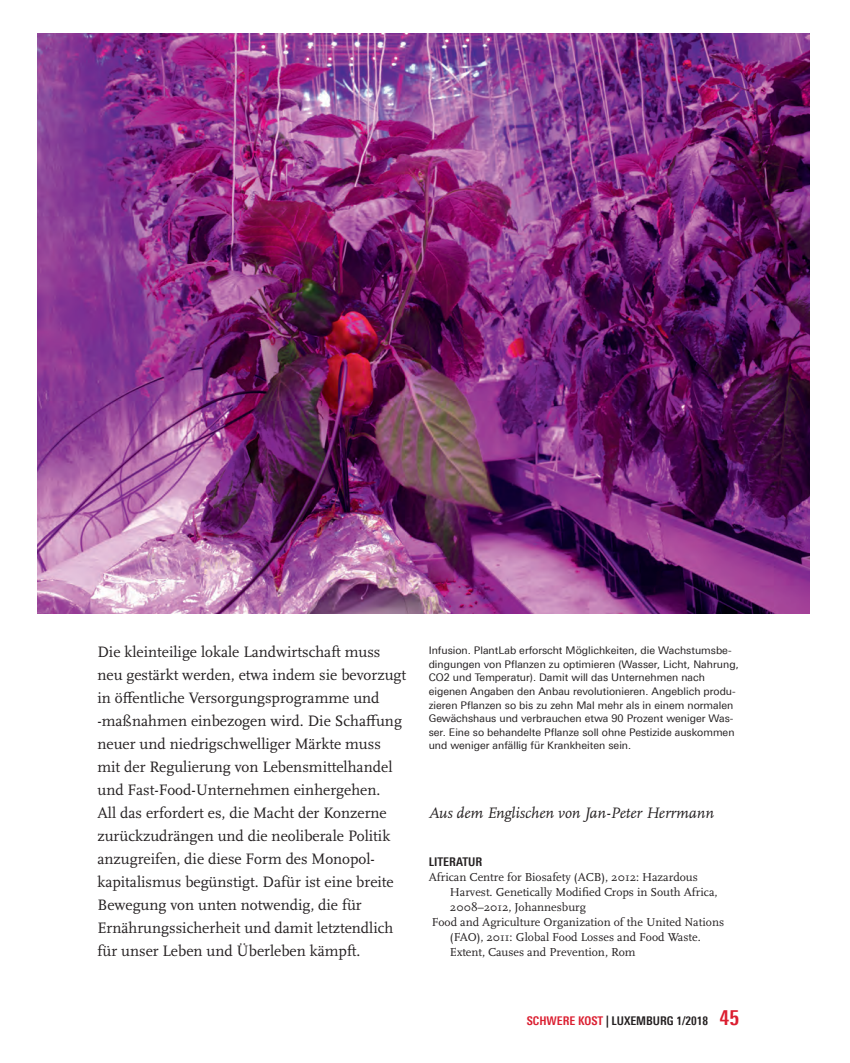
<style>
.page{position:relative;width:850px;height:1063px;background:#fff}
.page>*{position:absolute;margin:0;border:0;box-sizing:border-box;transform-origin:0 0}
.t1{font:15.75px/23px "Scala Pro";color:#231f20}
.t2{font:italic 15.75px "Scala Pro";color:#231f20}
.t3{font:12px "Scala Pro";color:#231f20}
.t4{font:700 12px "Linotype Univers 620 Cn";color:#231f20}
.t5{font:10.5px/13.5px "Linotype Univers 430";color:#231f20}
.s1{color:#db1e30}
.s2{font-size:21px;color:#db1e30}
</style>
<div class="page">
<img style="left:38px;top:34px;width:772px;height:579px">
<p class="t1" style="left:97px;top:639px;width:310px">Die kleinteilige lokale Landwirtschaft muss neu gestärkt werden, etwa indem sie bevorzugt in öffentliche Versorgungsprogramme und -maßnahmen einbezogen wird. Die Schaffung neuer und niedrigschwelliger Märkte muss mit der Regulierung von Lebensmittelhandel und Fast-Food-Unternehmen einhergehen.<br>All das erfordert es, die Macht der Konzerne zurückzudrängen und die neoliberale Politik anzugreifen, die diese Form des Monopol&shy;kapitalismus begünstigt. Dafür ist eine breite Bewegung von unten notwendig, die für Ernährungssicherheit und damit letztendlich für unser Leben und Überleben kämpft.</p>
<p class="t5" style="left:429px;top:644px;width:311px">Infusion. PlantLab erforscht Möglichkeiten, die Wachstumsbe&shy;dingungen von Pflanzen zu optimieren (Wasser, Licht, Nahrung, CO2 und Temperatur). Damit will das Unternehmen nach eigenen Angaben den Anbau revolutionieren. Angeblich produ&shy;zieren Pflanzen so bis zu zehn Mal mehr als in einem normalen Gewächshaus und verbrauchen etwa 90 Prozent weniger Was&shy;ser. Eine so behandelte Pflanze soll ohne Pestizide auskommen und weniger anfällig für Krankheiten sein.</p>
<p class="t2" style="left:429px;top:802px;width:287px">Aus dem Englischen von Jan-Peter Herrmann</p>
<p class="t4" style="left:429px;top:854px;width:55px">LITERATUR</p>
<p class="t3" style="left:429px;top:868px;width:271px">African Centre for Biosafety (ACB), 2012: Hazardous</p>
<p class="t3" style="left:450px;top:883px;width:269px">Harvest. Genetically Modified Crops in South Africa,</p>
<p class="t3" style="left:450px;top:898px;width:137px">2008–2012, Johannesburg</p>
<p class="t3" style="left:432px;top:913px;width:294px">Food and Agriculture Organization of the United Nations</p>
<p class="t3" style="left:450px;top:928px;width:252px">(FAO), 2011: Global Food Losses and Food Waste.</p>
<p class="t3" style="left:450px;top:943px;width:187px">Extent, Causes and Prevention, Rom</p>
<p class="t4" style="left:527px;top:1013px;width:214px"><span class="s1">SCHWERE KOST</span> | LUXEMBURG 1/2018 <span class="s2">45</span></p>
</div>
